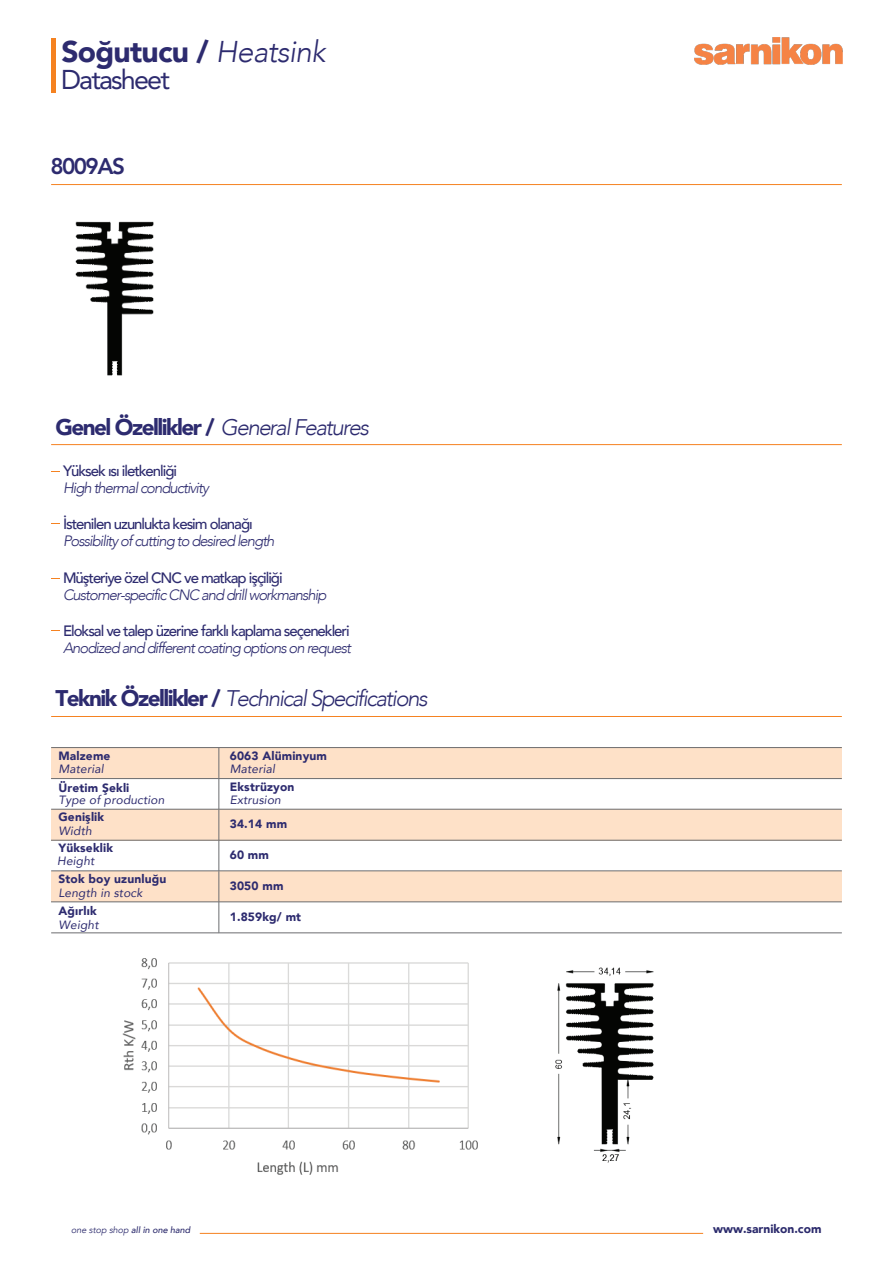
<style>
.page{position:relative;width:893px;height:1263px;background:#fff}
.page>*{position:absolute;margin:0;border:0;box-sizing:border-box;transform-origin:0 0}
.t1{font:900 30px "Avenir";letter-spacing:-.025em;color:#2d2b6f}
.t2{font:27px "Avenir";letter-spacing:-.07em;color:#2d2b6f}
.t3{font:italic 300 22.5px "Avenir";letter-spacing:-.07em;color:#2d2b6f}
.t4{font:900 22.5px "Avenir";letter-spacing:-.07em;color:#2d2b6f}
.t5{font:800 22.5px "Avenir";letter-spacing:-.07em;color:#2d2b6f}
.t6{font:italic 300 15px "Avenir";letter-spacing:-.07em;color:#2d2b6f}
.t7{font:500 15px "Avenir";letter-spacing:-.07em;color:#2d2b6f}
.t8{font:900 12px "Avenir";letter-spacing:.01em;color:#2d2b6f}
.t9{font:italic 12px "Avenir";letter-spacing:.01em;color:#2d2b6f}
.t10{font:900 12px "Avenir";color:#2b2a6c}
.t11{font:italic 500 9px "Avenir";color:#2b2a6c}
.s1{font-weight:300;font-style:italic}
.s2{font-weight:900;font-style:normal}
.s3{font-weight:400}
</style>
<div class="page">
<hr style="left:200px;top:1233px;width:503px;height:1px;background:#f58220">
<hr style="left:51px;top:184px;width:791px;height:1px;background:#f58221">
<div style="left:51px;top:38px;width:5px;height:54px;background:#f58221"></div>
<img style="left:695px;top:38px;width:147px;height:26px">
<hr style="left:51px;top:444px;width:791px;height:1px;background:#f58221">
<hr style="left:51px;top:716px;width:791px;height:1px;background:#f58221">
<div style="left:51px;top:747px;width:791px;height:31px;background:#fee1c8"></div>
<div style="left:51px;top:809px;width:791px;height:31px;background:#fee1c8"></div>
<div style="left:51px;top:871px;width:791px;height:31px;background:#fee1c8"></div>
<hr style="left:51px;top:747px;width:168px;height:1px;background:#6c6d70">
<hr style="left:219px;top:778px;width:1px;height:31px;background:#6c6d70">
<hr style="left:219px;top:748px;width:1px;height:30px;background:#6c6d70">
<hr style="left:219px;top:778px;width:623px;height:1px;background:#6c6d70">
<hr style="left:219px;top:747px;width:623px;height:1px;background:#6c6d70">
<hr style="left:51px;top:778px;width:168px;height:1px;background:#6c6d70">
<hr style="left:51px;top:809px;width:168px;height:1px;background:#6c6d70">
<hr style="left:219px;top:840px;width:1px;height:31px;background:#6c6d70">
<hr style="left:219px;top:809px;width:1px;height:31px;background:#6c6d70">
<hr style="left:219px;top:809px;width:623px;height:1px;background:#6c6d70">
<hr style="left:219px;top:840px;width:623px;height:1px;background:#6c6d70">
<hr style="left:51px;top:840px;width:168px;height:1px;background:#6c6d70">
<hr style="left:51px;top:870px;width:168px;height:1px;background:#6c6d70">
<hr style="left:219px;top:871px;width:1px;height:31px;background:#6c6d70">
<hr style="left:219px;top:902px;width:1px;height:31px;background:#6c6d70">
<hr style="left:219px;top:870px;width:623px;height:1px;background:#6c6d70">
<hr style="left:219px;top:901px;width:623px;height:1px;background:#6c6d70">
<hr style="left:219px;top:932px;width:623px;height:1px;background:#6c6d70">
<hr style="left:51px;top:901px;width:168px;height:1px;background:#6c6d70">
<hr style="left:51px;top:932px;width:168px;height:1px;background:#6c6d70">
<img style="left:75px;top:221px;width:79px;height:155px">
<img style="left:555px;top:967px;width:99px;height:196px">
<img style="left:122px;top:958px;width:356px;height:217px">
<h1 class="t1" style="left:61px;top:26px;width:266px">Soğutucu / <span class="s1">Heatsink</span></h1>
<h2 class="t2" style="left:61px;top:59px;width:110px">Datasheet</h2>
<h3 class="t5" style="left:50px;top:150px;width:76px">8009AS</h3>
<h3 class="t4" style="left:56px;top:411px;width:315px">Genel Özellikler / <span class="s1">General Features</span></h3>
<p class="t7" style="left:63px;top:458px;width:116px">Yüksek ısı iletkenliği</p>
<p class="t6" style="left:63px;top:479px;width:147px">High thermal conductivity</p>
<p class="t7" style="left:63px;top:511px;width:191px">İstenilen uzunlukta kesim olanağı</p>
<p class="t6" style="left:63px;top:532px;width:213px">Possibility of cutting to desired length</p>
<p class="t7" style="left:63px;top:565px;width:221px">Müşteriye özel CNC ve matkap işçiliği</p>
<p class="t6" style="left:63px;top:586px;width:265px">Customer-specific CNC and drill workmanship</p>
<p class="t7" style="left:63px;top:618px;width:288px">Eloksal ve talep üzerine farklı kaplama seçenekleri</p>
<p class="t6" style="left:63px;top:639px;width:289px">Anodized and different coating options on request</p>
<h3 class="t3" style="left:56px;top:685px;width:374px"><span class="s2">Teknik Özellikler /</span> Technical Specifications</h3>
<p class="t8" style="left:230px;top:745px;width:99px">6063 Alüminyum</p>
<p class="t8" style="left:58px;top:745px;width:53px">Malzeme</p>
<p class="t9" style="left:58px;top:762px;width:47px">Material</p>
<p class="t9" style="left:58px;top:792px;width:108px">Type of production</p>
<p class="t9" style="left:58px;top:823px;width:35px">Width</p>
<p class="t9" style="left:57px;top:853px;width:39px">Height</p>
<p class="t9" style="left:58px;top:885px;width:86px">Length in stock</p>
<p class="t9" style="left:58px;top:917px;width:42px">Weight</p>
<p class="t9" style="left:230px;top:762px;width:47px">Material</p>
<p class="t8" style="left:58px;top:777px;width:72px">Üretim Şekli</p>
<p class="t8" style="left:230px;top:776px;width:66px">Ekstrüzyon</p>
<p class="t8" style="left:58px;top:807px;width:47px">Genişlik</p>
<p class="t8" style="left:230px;top:814px;width:59px">34.14 mm</p>
<p class="t8" style="left:58px;top:838px;width:56px">Yükseklik</p>
<p class="t8" style="left:230px;top:845px;width:41px">60 mm</p>
<p class="t8" style="left:58px;top:868px;width:109px">Stok boy uzunluğu</p>
<p class="t8" style="left:58px;top:900px;width:40px">Ağırlık</p>
<p class="t9" style="left:230px;top:792px;width:53px">Extrusion</p>
<p class="t8" style="left:230px;top:876px;width:55px">3050 mm</p>
<p class="t8" style="left:230px;top:906px;width:73px">1.859kg/ mt</p>
<p class="t11" style="left:71px;top:1225px;width:121px"><span class="s3">one stop shop</span> all in one hand</p>
<p class="t10" style="left:713px;top:1219px;width:110px">www.sarnikon.com</p>
</div>
